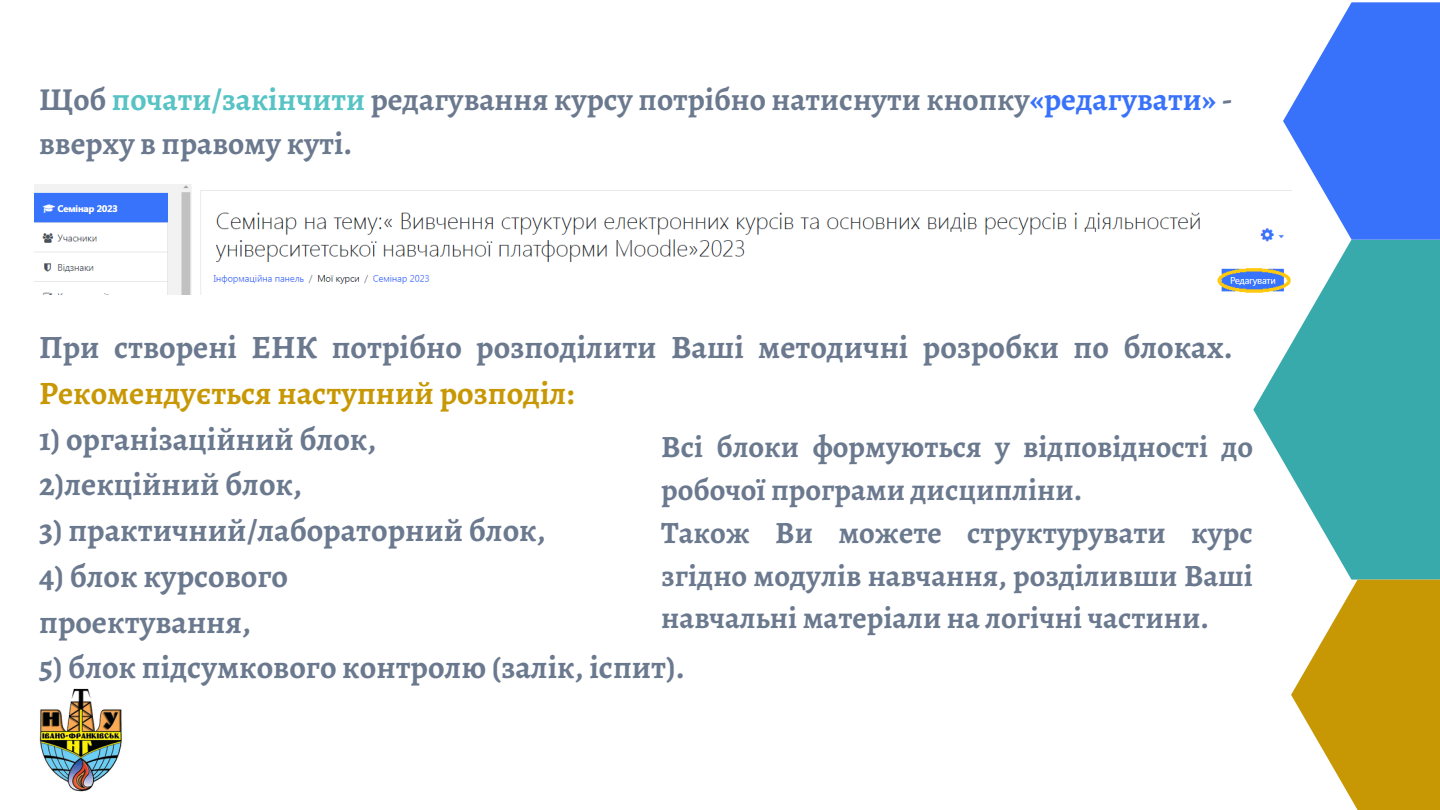
<style>
.page{position:relative;width:1440px;height:810px;background:#fff}
.page>*{position:absolute;margin:0;border:0;box-sizing:border-box;transform-origin:0 0}
.t1{font:700 32.7px/45.8px "Alegreya";color:#6b798f}
.t2{font:700 32.7px "Alegreya";color:#c89804}
.t3{font:700 32px/44.2px "Alegreya";color:#6b798f}
.t4{font:700 31px/42.8px "Alegreya";color:#6b798f}
.s1{color:#57c3c4}
.s2{color:#3972fa}
</style>
<div class="page">
<svg style="left:1253px;top:240px;width:187px;height:340px;fill:#39aaab"></svg>
<svg style="left:1283px;top:2px;width:157px;height:238px;fill:#3972fa"></svg>
<svg style="left:1291px;top:580px;width:149px;height:230px;fill:#c89804"></svg>
<img style="left:34px;top:185px;width:1257px;height:110px">
<img style="left:39px;top:688px;width:83px;height:104px">
<p class="t3" style="left:39px;top:77px;width:1195px">Щоб <span class="s1">почати/закінчити</span> редагування курсу потрібно натиснути кнопку<span class="s2">«редагувати»</span> - вверху в правому куті.</p>
<p class="t1" style="left:39px;top:324px;width:1195px">При створені ЕНК потрібно розподілити Ваші методичні розробки по блоках.</p>
<p class="t2" style="left:39px;top:371px;width:536px">Рекомендується наступний розподіл:</p>
<p class="t1" style="left:39px;top:416px;width:339px">1) організаційний блок,<br>2)лекційний блок,</p>
<p class="t1" style="left:39px;top:507px;width:508px">3) практичний/лабораторний блок,</p>
<p class="t1" style="left:39px;top:553px;width:250px">4) блок курсового проектування,</p>
<p class="t1" style="left:39px;top:645px;width:647px">5) блок підсумкового контролю (залік, іспит).</p>
<p class="t4" style="left:661px;top:426px;width:593px">Всі блоки формуються у відповідності до робочої програми дисципліни.<br>Також Ви можете структурувати курс згідно модулів навчання, розділивши Ваші навчальні матеріали на логічні частини.</p>
</div>
